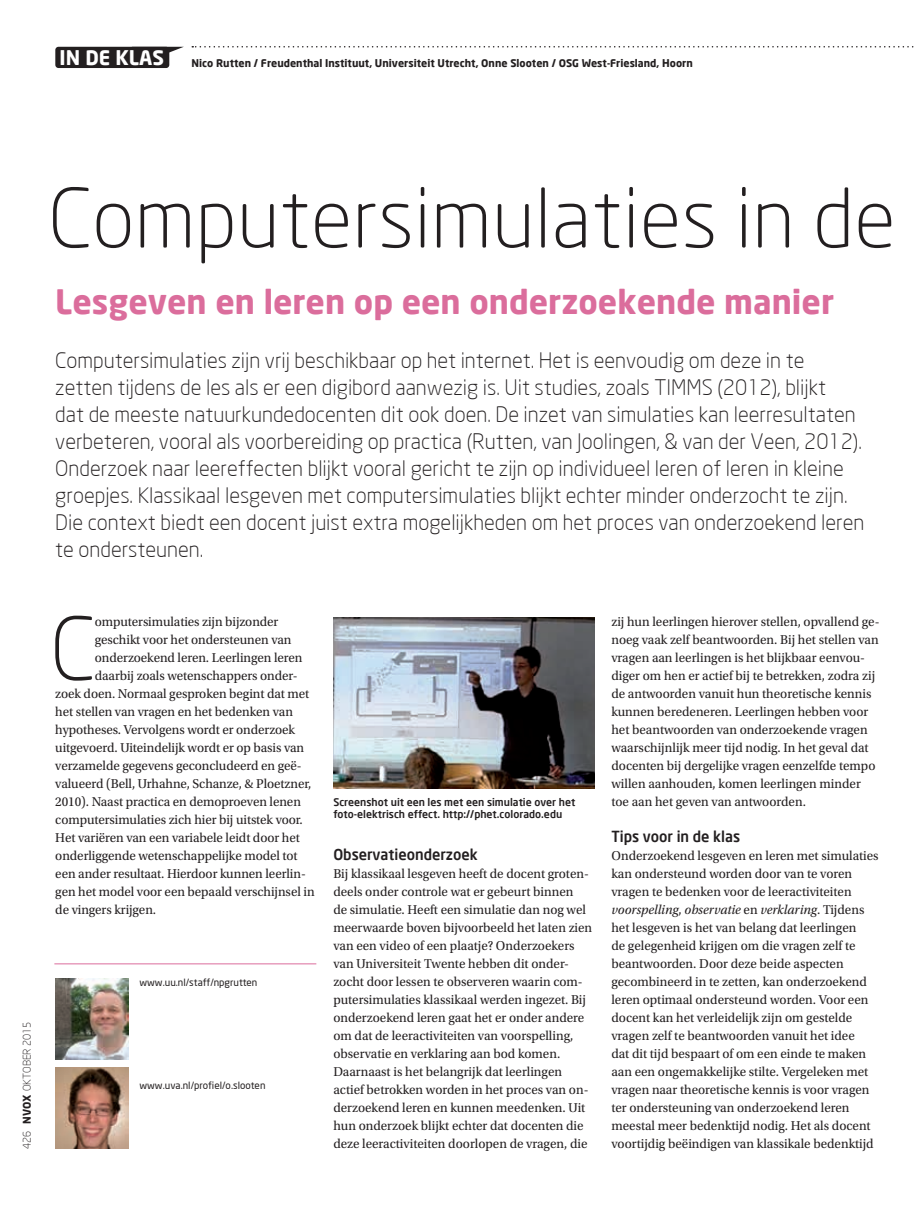
<style>
.page{position:relative;width:915px;height:1212px;background:#fff}
.page>*{position:absolute;margin:0;border:0;box-sizing:border-box;transform-origin:0 0}
.t1{font:300 86.25px "Neo Sans";color:#231f20}
.t2{font:300 81px "Neo Sans";letter-spacing:.005em;color:#231f20}
.t3{font:700 33px "Neo Sans";color:#db6d9c}
.t4{font:300 21px/27px "Neo Sans";color:#231f20}
.t5{font:700 19.8px "Neo Sans";color:#fff}
.t6{font:500 15px "Neo Sans";color:#231f20}
.t7{font:13.5px/18px "Utopia Std";color:#231f20}
.t8{font:700 10.5px "Neo Sans";color:#231f20}
.t9{font:500 10.5px/12px "Neo Sans";color:#231f20}
.t10{font:300 10.5px "Neo Sans";color:#231f20}
.t11{font:9.9px "Neo Sans";color:#231f20}
.s1{font-weight:700}
.s2{font-style:italic}
</style>
<div class="page">
<hr style="left:54px;top:963px;width:262px;height:1px;background:#db6d9c">
<img style="left:55px;top:1067px;width:73px;height:82px">
<img style="left:55px;top:978px;width:73px;height:81px">
<img style="left:333px;top:617px;width:261px;height:171px">
<div style="left:55px;top:47px;width:114px;height:21px;background:#231f20;border-radius:3px"></div>
<svg style="left:168px;top:47px;width:15px;height:12px"></svg>
<svg style="left:192px;top:46px;width:722px;height:2px"></svg>
<h3 class="t5" style="left:60px;top:45px;width:104px">in de klas</h3>
<p class="t8" style="left:191px;top:57px;width:502px">Nico Rutten / Freudenthal Instituut, Universiteit Utrecht, Onne Slooten / OSG West-Friesland, Hoorn</p>
<h2 class="t2" style="left:48px;top:170px;width:848px">Computersimulaties in de</h2>
<h3 class="t3" style="left:55px;top:280px;width:780px">Lesgeven en leren op een onderzoekende manier</h3>
<p class="t4" style="left:55px;top:346px;width:810px">Computersimulaties zijn vrij beschikbaar op het internet. Het is eenvoudig om deze in te zetten tijdens de les als er een digibord aanwezig is. Uit studies, zoals TIMMS (2012), blijkt<br>dat de meeste natuurkundedocenten dit ook doen. De inzet van simulaties kan leerresultaten verbeteren, vooral als voorbereiding op practica (Rutten, van Joolingen, &amp; van der Veen, 2012).<br>Onderzoek naar leereffecten blijkt vooral gericht te zijn op individueel leren of leren in kleine groepjes. Klassikaal lesgeven met computersimulaties blijkt echter minder onderzocht te zijn.<br>Die context biedt een docent juist extra mogelijkheden om het proces van onderzoekend leren te ondersteunen.</p>
<p class="t10" style="left:21px;top:1149px;width:128px;rotate:-90deg">426 <span class="s1">NVOX</span> OKTOBER 2015</p>
<h1 class="t1" style="left:50px;top:597px;width:46px">C</h1>
<p class="t7" style="left:95px;top:613px;width:185px">omputersimulaties zijn bijzonder</p>
<p class="t7" style="left:95px;top:631px;width:198px">geschikt voor het ondersteunen van</p>
<p class="t7" style="left:95px;top:649px;width:209px">onderzoekend leren. Leerlingen leren</p>
<p class="t7" style="left:95px;top:667px;width:204px">daarbij zoals wetenschappers onder-</p>
<p class="t7" style="left:55px;top:685px;width:255px">zoek doen. Normaal gesproken begint dat met</p>
<p class="t7" style="left:55px;top:703px;width:239px">het stellen van vragen en het bedenken van</p>
<p class="t7" style="left:55px;top:721px;width:241px">hypotheses. Vervolgens wordt er onderzoek</p>
<p class="t7" style="left:55px;top:739px;width:250px">uitgevoerd. Uiteindelijk wordt er op basis van</p>
<p class="t7" style="left:55px;top:757px;width:248px">verzamelde gegevens geconcludeerd en geë-</p>
<p class="t7" style="left:55px;top:775px;width:257px">valueerd (Bell, Urhahne, Schanze, &amp; Ploetzner,</p>
<p class="t7" style="left:55px;top:793px;width:247px">2010). Naast practica en demoproeven lenen</p>
<p class="t7" style="left:55px;top:811px;width:249px">computersimulaties zich hier bij uitstek voor.</p>
<p class="t7" style="left:55px;top:829px;width:246px">Het variëren van een variabele leidt door het</p>
<p class="t7" style="left:55px;top:847px;width:244px">onderliggende wetenschappelijke model tot</p>
<p class="t7" style="left:55px;top:865px;width:252px">een ander resultaat. Hierdoor kunnen leerlin-</p>
<p class="t7" style="left:55px;top:883px;width:261px">gen het model voor een bepaald verschijnsel in</p>
<p class="t7" style="left:55px;top:901px;width:102px">de vingers krijgen.</p>
<p class="t11" style="left:139px;top:976px;width:119px">www.uu.nl/staff/npgrutten</p>
<p class="t11" style="left:139px;top:1079px;width:127px">www.uva.nl/profiel/o.slooten</p>
<p class="t9" style="left:333px;top:795px;width:243px">Screenshot uit een les met een simulatie over het foto-elektrisch effect. http://phet.colorado.edu</p>
<p class="t6" style="left:333px;top:845px;width:146px">Observatieonderzoek</p>
<p class="t7" style="left:333px;top:865px;width:260px">Bij klassikaal lesgeven heeft de docent groten&shy;deels onder controle wat er gebeurt binnen<br>de simulatie. Heeft een simulatie dan nog wel meerwaarde boven bijvoorbeeld het laten zien van een video of een plaatje? Onderzoekers van Universiteit Twente hebben dit onder&shy;zocht door lessen te observeren waarin com&shy;putersimulaties klassikaal werden ingezet. Bij onderzoekend leren gaat het er onder andere om dat de leeractiviteiten van voorspelling, observatie en verklaring aan bod komen.<br>Daarnaast is het belangrijk dat leerlingen actief betrokken worden in het proces van on&shy;derzoekend leren en kunnen meedenken. Uit hun onderzoek blijkt echter dat docenten die deze leeractiviteiten doorlopen de vragen, die</p>
<p class="t7" style="left:611px;top:613px;width:269px">zij hun leerlingen hierover stellen, opvallend ge&shy;noeg vaak zelf beantwoorden. Bij het stellen van vragen aan leerlingen is het blijkbaar eenvou&shy;diger om hen er actief bij te betrekken, zodra zij de antwoorden vanuit hun theoretische kennis kunnen beredeneren. Leerlingen hebben voor het beantwoorden van onderzoekende vragen waarschijnlijk meer tijd nodig. In het geval dat docenten bij dergelijke vragen eenzelfde tempo willen aanhouden, komen leerlingen minder toe aan het geven van antwoorden.</p>
<p class="t6" style="left:611px;top:827px;width:130px">Tips voor in de klas</p>
<p class="t7" style="left:611px;top:847px;width:268px">Onderzoekend lesgeven en leren met simulaties kan ondersteund worden door van te voren vragen te bedenken voor de leeractiviteiten <span class="s2">voorspelling</span>, <span class="s2">observatie</span> en <span class="s2">verklaring</span>. Tijdens het lesgeven is het van belang dat leerlingen<br>de gelegenheid krijgen om die vragen zelf te beantwoorden. Door deze beide aspecten gecombineerd in te zetten, kan onderzoekend leren optimaal ondersteund worden. Voor een docent kan het verleidelijk zijn om gestelde vragen zelf te beantwoorden vanuit het idee<br>dat dit tijd bespaart of om een einde te maken aan een ongemakkelijke stilte. Vergeleken met vragen naar theoretische kennis is voor vragen ter ondersteuning van onderzoekend leren meestal meer bedenktijd nodig. Het als docent voortijdig beëindigen van klassikale bedenktijd</p>
</div>
